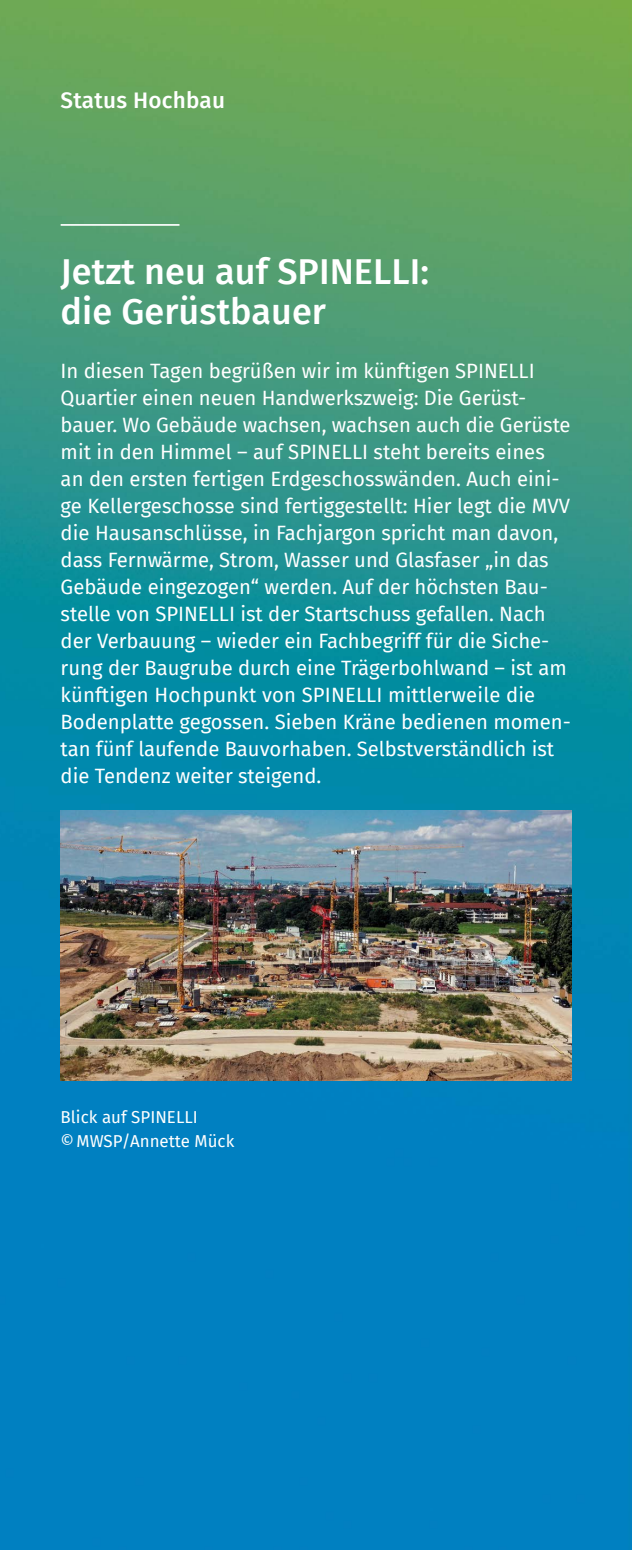
<style>
.page{position:relative;width:632px;height:1550px;background:#fff}
.page>*{position:absolute;margin:0;border:0;box-sizing:border-box;transform-origin:0 0}
.t1{font:500 36px/40.5px "Fira Sans";color:#fff}
.t2{font:500 22.5px "Fira Sans";letter-spacing:.01em;color:#fff}
.t3{font:20.25px/27px "Fira Sans";color:#fff}
.t4{font:16.88px/24.8px "Fira Sans";color:#fff}
</style>
<div class="page">
<img style="left:0;top:0;width:631px;height:1550px">
<hr style="left:61px;top:224px;width:118px;height:2px;background:#fff">
<img style="left:61px;top:810px;width:510px;height:270px">
<p class="t2" style="left:61px;top:82px;width:166px">Status Hochbau</p>
<h1 class="t1" style="left:61px;top:249px;width:370px">Jetzt neu auf SPINELLI: die Gerüstbauer</h1>
<p class="t3" style="left:61px;top:357px;width:511px">In diesen Tagen begrüßen wir im künftigen SPINELLI Quartier einen neuen Handwerkszweig: Die Gerüst&shy;bauer. Wo Gebäude wachsen, wachsen auch die Gerüste mit in den Himmel – auf SPINELLI steht bereits eines an den ersten fertigen Erdgeschosswänden. Auch eini&shy;ge Kellergeschosse sind fertiggestellt: Hier legt die MVV die Hausanschlüsse, in Fachjargon spricht man davon, dass Fernwärme, Strom, Wasser und Glasfaser „in das Gebäude eingezogen“ werden. Auf der höchsten Bau&shy;stelle von SPINELLI ist der Startschuss gefallen. Nach der Verbauung – wieder ein Fachbegriff für die Siche&shy;rung der Baugrube durch eine Trägerbohlwand – ist am künftigen Hochpunkt von SPINELLI mittlerweile die Bodenplatte gegossen. Sieben Kräne bedienen momen&shy;tan fünf laufende Bauvorhaben. Selbstverständlich ist die Tendenz weiter steigend.</p>
<p class="t4" style="left:61px;top:1104px;width:175px">Blick auf SPINELLI ©MWSP/Annette Mück</p>
</div>
